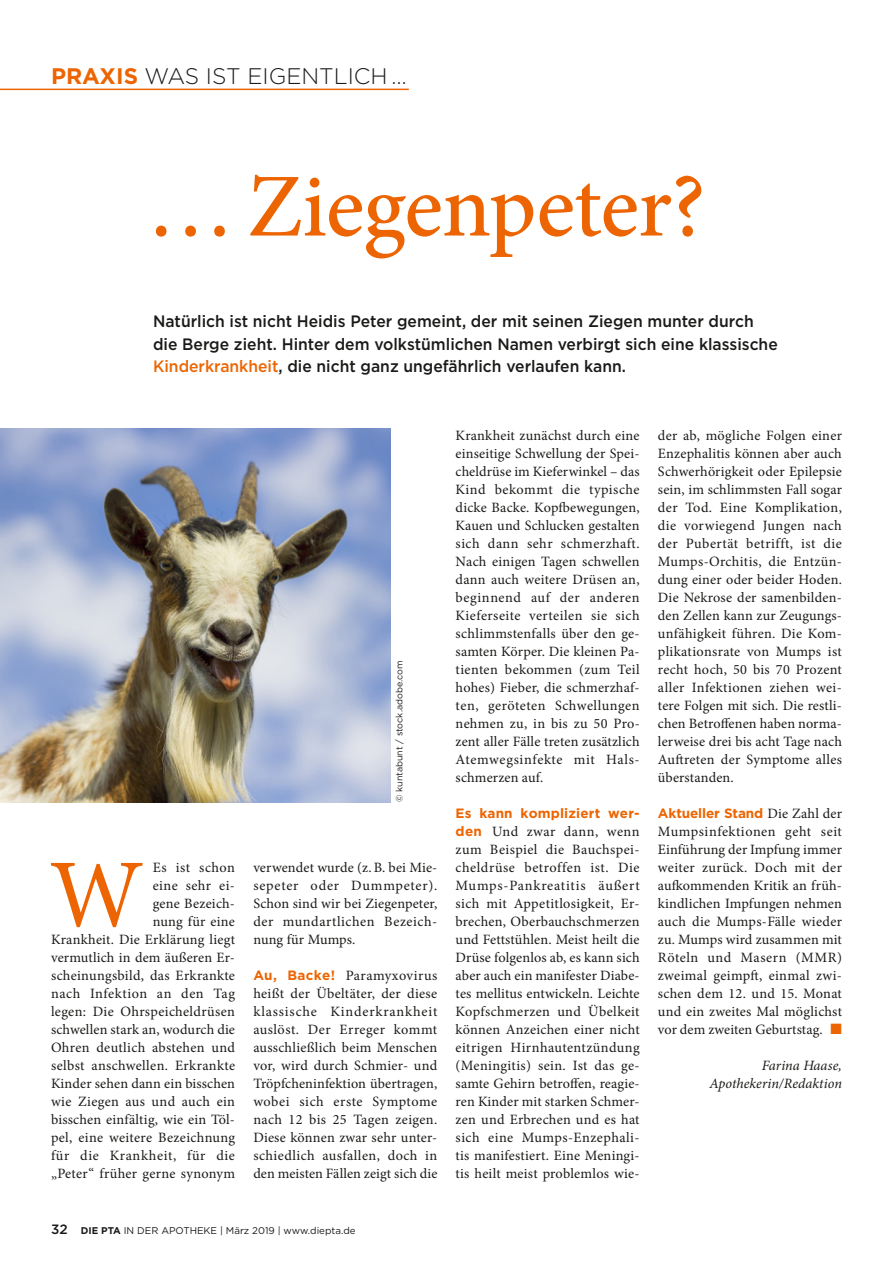
<style>
.page{position:relative;width:893px;height:1263px;background:#fff}
.page>*{position:absolute;margin:0;border:0;box-sizing:border-box;transform-origin:0 0}
.Intitial{font:97.35px "Minion Pro";color:#ec6502}
.t1{font:500 90px "Minion Pro";letter-spacing:-.01em;color:#ec6502}
.Rubrik_Thema{font:300 22.5px "Gotham";color:#1a1a18}
.Vorspann{font:500 16.5px/22.5px "Gotham";color:#1a1a18;scale:.95 1}
.Grundtext{font:14.25px/18px "Minion Pro";letter-spacing:.01em;color:#1a1a18;text-align:justify}
.Intitial-2{font:14.25px/18px "Minion Pro";letter-spacing:.02em;color:#1a1a18;text-align:right}
.Autor{font:italic 14.25px/18px "Minion Pro";letter-spacing:.005em;color:#1a1a18;text-align:right}
.Grundtext-2{font:700 13.5px "Gotham";letter-spacing:-.01em;color:#ec6502}
.Grundtext-3{font:700 13.5px "Gotham";letter-spacing:.01em;color:#ec6502}
.t2{font:9.75px "Gotham";color:#1a1a18}
.Bildquelle{font:9px "Gotham";color:#1a1a18}
.s1{font-weight:700;color:#ec6502}
.s2{color:#ec6502}
.s3{font-family:"Gotham";font-weight:700;font-size:13.5px;color:#ec6502}
.s4{font-weight:500;font-size:13.5px}
.s5{font-weight:700}
.s6{font-family:"Minion Pro";font-weight:400;font-size:14.25px;color:#1a1a18}
</style>
<div class="page">
<hr style="left:0;top:89px;width:409px;height:1px;background:#ec6502">
<img style="left:0;top:428px;width:391px;height:374px">
<p class="Rubrik_Thema" style="left:51px;top:62px;width:357px"><span class="s1">PRAXIS</span> WAS IST EIGENTLICH …</p>
<p class="t1" style="left:147px;top:146px;width:560px">… Ziegenpeter?</p>
<p class="Vorspann" style="left:153px;top:310px;width:659px">Natürlich ist nicht Heidis Peter gemeint, der mit seinen Ziegen munter durch die Berge zieht. Hinter dem volkstümlichen Namen verbirgt sich eine klassische<br><span class="s2">Kinderkrankheit</span>, die nicht ganz ungefährlich verlaufen kann.</p>
<p class="Bildquelle" style="left:393px;top:802px;width:143px;rotate:-90deg">© kuntabunt / stock.adobe.com</p>
<p class="Intitial-2" style="left:51px;top:859px;width:186px">Es ist schon<br>eine sehr ei-<br>gene Bezeich-<br>nung für eine<br>Krankheit. Die Erklärung liegt vermutlich in dem äußeren Er&shy;scheinungsbild, das Erkrankte nach Infektion an den Tag legen: Die Ohrspeicheldrüsen schwellen stark an, wodurch die<br>Ohren deutlich abstehen und selbst anschwellen. Erkrankte<br>Kinder sehen dann ein bisschen wie Ziegen aus und auch ein bisschen einfältig, wie ein Töl&shy;pel, eine weitere Bezeichnung für die Krankheit, für die „Peter“ früher gerne synonym</p>
<p class="Intitial-2" style="left:253px;top:859px;width:186px;text-align:justify">verwendet wurde (z.B. bei Mie&shy;sepeter oder Dummpeter).<br>Schon sind wir bei Ziegenpeter, der mundartlichen Bezeich&shy;nung für Mumps.</p>
<p class="Intitial" style="left:49px;top:830px;width:96px">W</p>
<p class="Grundtext" style="left:253px;top:967px;width:186px"><span class="s3">Au, Backe!</span> Paramyxovirus heißt der Übeltäter, der diese klassische Kinderkrankheit auslöst. Der Erreger kommt ausschließlich beim Menschen vor, wird durch Schmier- und Tröpfcheninfektion übertragen, wobei sich erste Symptome nach 12 bis 25 Tagen zeigen.<br>Diese können zwar sehr unter&shy;schiedlich ausfallen, doch in den meisten Fällen zeigt sich die</p>
<p class="t2" style="left:51px;top:1224px;width:306px"><span class="s4">32</span> <span class="s5">DIE PTA</span> IN DER APOTHEKE | März 2019 | www.diepta.de</p>
<p class="Grundtext" style="left:456px;top:427px;width:186px">Krankheit zunächst durch eine einseitige Schwellung der Spei&shy;cheldrüse im Kieferwinkel – das Kind bekommt die typische dicke Backe. Kopfbewegungen, Kauen und Schlucken gestalten sich dann sehr schmerzhaft.<br>Nach einigen Tagen schwellen dann auch weitere Drüsen an, beginnend auf der anderen Kieferseite verteilen sie sich schlimmstenfalls über den ge&shy;samten Körper. Die kleinen Pa&shy;tienten bekommen (zum Teil hohes) Fieber, die schmerzhaf&shy;ten, geröteten Schwellungen nehmen zu, in bis zu 50 Pro&shy;zent aller Fälle treten zusätzlich Atemwegsinfekte mit Hals&shy;schmerzen auf.</p>
<p class="Grundtext-3" style="left:456px;top:804px;width:186px">Es kann kompliziert wer-</p>
<p class="Grundtext" style="left:456px;top:823px;width:186px"><span class="s3">den</span> Und zwar dann, wenn zum Beispiel die Bauchspei&shy;cheldrüse betroffen ist. Die Mumps-Pankreatitis äußert sich mit Appetitlosigkeit, Er&shy;brechen, Oberbauchschmerzen und Fettstühlen. Meist heilt die Drüse folgenlos ab, es kann sich aber auch ein manifester Diabe&shy;tes mellitus entwickeln. Leichte Kopfschmerzen und Übelkeit können Anzeichen einer nicht eitrigen Hirnhautentzündung (Meningitis) sein. Ist das ge&shy;samte Gehirn betroffen, reagie&shy;ren Kinder mit starken Schmer&shy;zen und Erbrechen und es hat sich eine Mumps-Enzephali&shy;tis manifestiert. Eine Meningi&shy;tis heilt meist problemlos wie-</p>
<p class="Grundtext" style="left:658px;top:427px;width:186px">der ab, mögliche Folgen einer Enzephalitis können aber auch Schwerhörigkeit oder Epilepsie sein, im schlimmsten Fall sogar der Tod. Eine Komplikation, die vorwiegend Jungen nach der Pubertät betrifft, ist die Mumps-Orchitis, die Entzün&shy;dung einer oder beider Hoden.<br>Die Nekrose der samenbilden&shy;den Zellen kann zur Zeugungs&shy;unfähigkeit führen. Die Kom&shy;plikationsrate von Mumps ist recht hoch, 50 bis 70 Prozent aller Infektionen ziehen wei&shy;tere Folgen mit sich. Die restli&shy;chen Betroffenen haben norma&shy;lerweise drei bis acht Tage nach Auftreten der Symptome alles überstanden.</p>
<p class="Grundtext-2" style="left:658px;top:804px;width:185px">Aktueller Stand <span class="s6">Die Zahl der</span></p>
<p class="Grundtext" style="left:658px;top:823px;width:186px">Mumpsinfektionen geht seit Einführung der Impfung immer weiter zurück. Doch mit der aufkommenden Kritik an früh&shy;kindlichen Impfungen nehmen auch die Mumps-Fälle wieder zu. Mumps wird zusammen mit Röteln und Masern (MMR) zweimal geimpft, einmal zwi&shy;schen dem 12. und 15. Monat und ein zweites Mal möglichst vor dem zweiten Geburtstag. <span class="s2">■</span></p>
<p class="Autor" style="left:709px;top:1057px;width:134px">Farina Haase,<br>Apothekerin/Redaktion</p>
</div>
